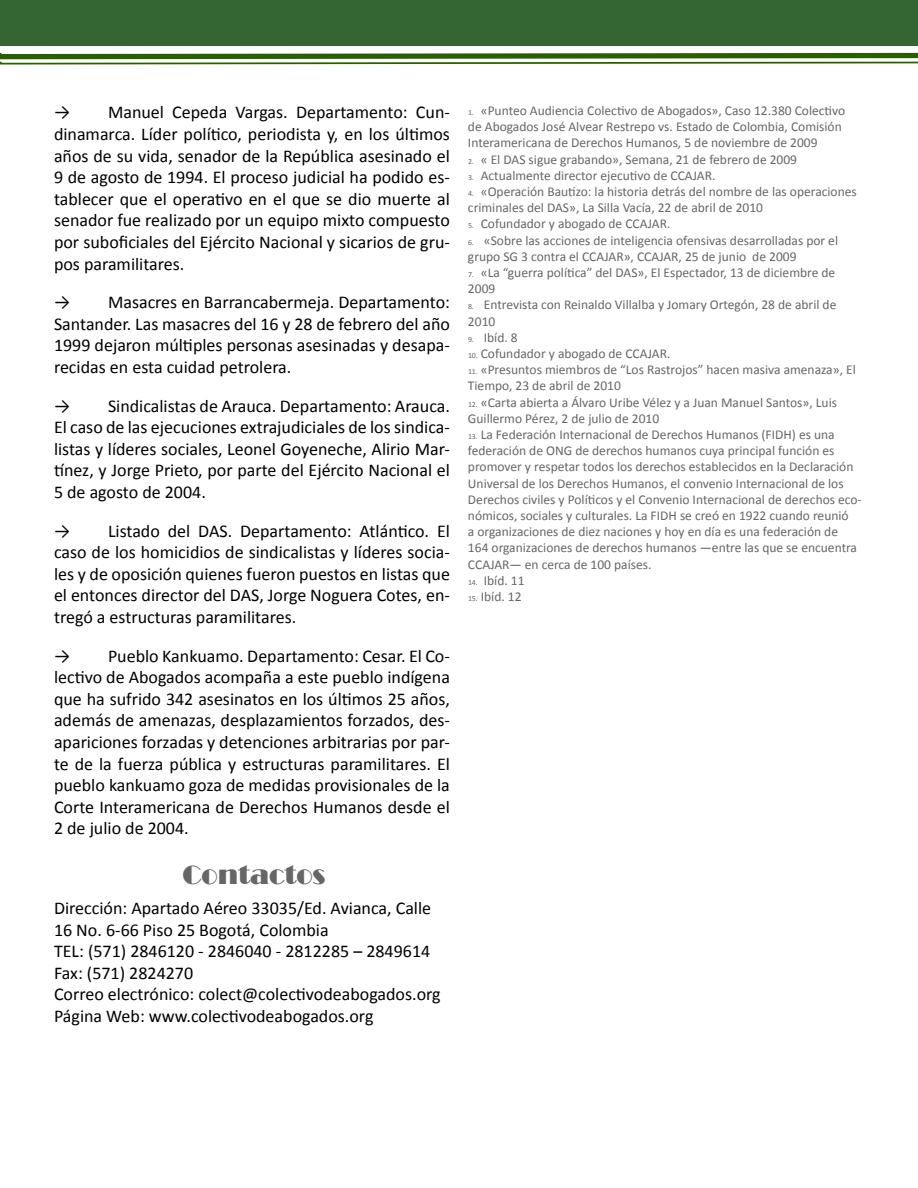
<style>
.page{position:relative;width:918px;height:1188px;background:#fff}
.page>*{position:absolute;margin:0;border:0;box-sizing:border-box;transform-origin:0 0}
.t1{font:27px "Broadway";color:#666}
.t2{font:18px/21.6px "Calibri";color:#000;text-align:justify}
.t3{font:13.5px/16.2px "Calibri";color:#666}
.s1{font-size:7.8px}
</style>
<div class="page">
<div style="left:0;top:0;width:918px;height:45px;background:#363"></div>
<svg style="left:0;top:52px;width:918px;height:13px"></svg>
<p class="t2" style="left:54px;top:101px;width:398px">→ Manuel Cepeda Vargas. Departamento: Cun&shy;dinamarca. Líder político, periodista y, en los últimos años de su vida, senador de la República asesinado el 9 de agosto de 1994. El proceso judicial ha podido es&shy;tablecer que el operativo en el que se dio muerte al senador fue realizado por un equipo mixto compuesto por suboficiales del Ejército Nacional y sicarios de gru&shy;pos paramilitares.</p>
<p class="t2" style="left:54px;top:291px;width:397px">→ Masacres en Barrancabermeja. Departamento:<br>Santander. Las masacres del 16 y 28 de febrero del año 1999 dejaron múltiples personas asesinadas y desapa&shy;recidas en esta cuidad petrolera.</p>
<p class="t2" style="left:54px;top:394px;width:398px">→ Sindicalistas de Arauca. Departamento: Arauca.<br>El caso de las ejecuciones extrajudiciales de los sindica&shy;listas y líderes sociales, Leonel Goyeneche, Alirio Mar&shy;tínez, y Jorge Prieto, por parte del Ejército Nacional el 5 de agosto de 2004.</p>
<p class="t2" style="left:54px;top:519px;width:398px">→ Listado del DAS. Departamento: Atlántico. El caso de los homicidios de sindicalistas y líderes socia&shy;les y de oposición quienes fueron puestos en listas que el entonces director del DAS, Jorge Noguera Cotes, en&shy;tregó a estructuras paramilitares.</p>
<p class="t2" style="left:54px;top:644px;width:398px">→ Pueblo Kankuamo. Departamento: Cesar. El Co&shy;lectivo de Abogados acompaña a este pueblo indígena que ha sufrido 342 asesinatos en los últimos 25 años, además de amenazas, desplazamientos forzados, des&shy;apariciones forzadas y detenciones arbitrarias por par&shy;te de la fuerza pública y estructuras paramilitares. El pueblo kankuamo goza de medidas provisionales de la Corte Interamericana de Derechos Humanos desde el 2 de julio de 2004.</p>
<h1 class="t1" style="left:182px;top:859px;width:145px">Contactos</h1>
<p class="t2" style="left:54px;top:896px;width:388px;text-align:left">Dirección: Apartado Aéreo 33035/Ed. Avianca, Calle 16 No. 6-66 Piso 25 Bogotá, Colombia<br>TEL: (571) 2846120 - 2846040 - 2812285 – 2849614<br>Fax: (571) 2824270<br>Correo electrónico: colect@colectivodeabogados.org Página Web: www.colectivodeabogados.org</p>
<p class="t3" style="left:468px;top:102px;width:379px"><span class="s1">1.</span> «Punteo Audiencia Colectivo de Abogados», Caso 12.380 Colectivo de Abogados José Alvear Restrepo vs. Estado de Colombia, Comisión<br>Interamericana de Derechos Humanos, 5 de noviembre de 2009</p>
<p class="t3" style="left:468px;top:150px;width:331px"><span class="s1">2.</span> « El DAS sigue grabando», Semana, 21 de febrero de 2009</p>
<p class="t3" style="left:468px;top:167px;width:249px"><span class="s1">3.</span> Actualmente director ejecutivo de CCAJAR.</p>
<p class="t3" style="left:468px;top:183px;width:390px"><span class="s1">4.</span> «Operación Bautizo: la historia detrás del nombre de las operaciones criminales del DAS», La Silla Vacía, 22 de abril de 2010</p>
<p class="t3" style="left:468px;top:215px;width:204px"><span class="s1">5.</span> Cofundador y abogado de CCAJAR.</p>
<p class="t3" style="left:468px;top:231px;width:372px"><span class="s1">6.</span> «Sobre las acciones de inteligencia ofensivas desarrolladas por el grupo SG 3 contra el CCAJAR», CCAJAR, 25 de junio de 2009</p>
<p class="t3" style="left:468px;top:264px;width:369px"><span class="s1">7.</span> «La “guerra política” del DAS», El Espectador, 13 de diciembre de<br>2009</p>
<p class="t3" style="left:468px;top:296px;width:370px"><span class="s1">8.</span> Entrevista con Reinaldo Villalba y Jomary Ortegón, 28 de abril de<br>2010</p>
<p class="t3" style="left:468px;top:329px;width:51px"><span class="s1">9.</span> Ibíd. 8</p>
<p class="t3" style="left:468px;top:345px;width:204px"><span class="s1">10.</span> Cofundador y abogado de CCAJAR.</p>
<p class="t3" style="left:468px;top:361px;width:389px"><span class="s1">11.</span> «Presuntos miembros de “Los Rastrojos” hacen masiva amenaza», El<br>Tiempo, 23 de abril de 2010</p>
<p class="t3" style="left:468px;top:393px;width:371px"><span class="s1">12.</span> «Carta abierta a Álvaro Uribe Vélez y a Juan Manuel Santos», Luis<br>Guillermo Pérez, 2 de julio de 2010</p>
<p class="t3" style="left:468px;top:426px;width:395px"><span class="s1">13.</span> La Federación Internacional de Derechos Humanos (FIDH) es una federación de ONG de derechos humanos cuya principal función es promover y respetar todos los derechos establecidos en la Declaración Universal de los Derechos Humanos, el convenio Internacional de los Derechos civiles y Políticos y el Convenio Internacional de derechos eco&shy;nómicos, sociales y culturales. La FIDH se creó en 1922 cuando reunió<br>a organizaciones de diez naciones y hoy en día es una federación de 164 organizaciones de derechos humanos —entre las que se encuentra CCAJAR— en cerca de 100 países.</p>
<p class="t3" style="left:468px;top:572px;width:58px"><span class="s1">14.</span> Ibíd. 11</p>
<p class="t3" style="left:468px;top:588px;width:55px"><span class="s1">15.</span> Ibíd. 12</p>
</div>
